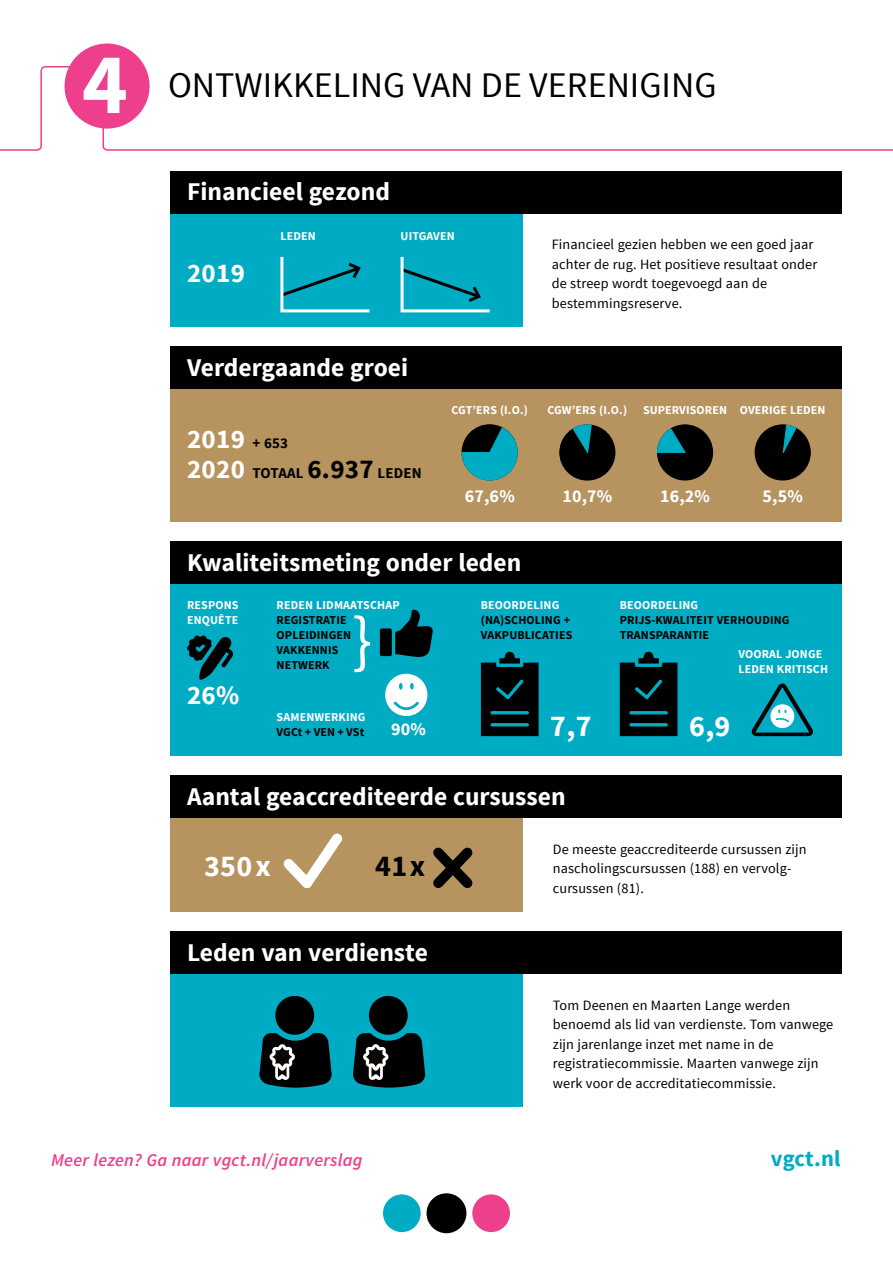
<style>
.page{position:relative;width:893px;height:1263px;background:#fff}
.page>*{position:absolute;margin:0;border:0;box-sizing:border-box;transform-origin:0 0}
.t1{font:700 87px "Source Sans Pro";color:#fff}
.t2{font:66px "Source Sans Pro";color:#fff}
.t3{font:36px "Source Sans Pro";color:#000}
.t4{font:700 30px "Source Sans Pro";color:#fff}
.t5{font:700 30px "Source Sans Pro";color:#000}
.t6{font:700 27px "Source Sans Pro";letter-spacing:.01em;color:#fff}
.t7{font:700 25.5px "Source Sans Pro";color:#fff}
.t8{font:700 22.5px "Source Sans Pro";letter-spacing:.01em;color:#00abc4}
.t9{font:italic 600 18px "Source Sans Pro";letter-spacing:.015em;color:#ed3f8b}
.t10{font:700 18px "Source Sans Pro";letter-spacing:.01em;color:#fff}
.t11{font:700 15px "Source Sans Pro";letter-spacing:.01em;color:#000}
.t12{font:14.25px/19.5px "Source Sans Pro";letter-spacing:.01em;color:#000}
.t13{font:700 12px/15px "Source Sans Pro";letter-spacing:.01em;color:#fff}
.t14{font:700 12px/15px "Source Sans Pro";letter-spacing:.01em;color:#000}
.s1{font-size:15px;color:#000}
.s2{font-size:27px;color:#fff}
.s3{font-size:27px}
</style>
<div class="page">
<div style="left:170px;top:376px;width:672px;height:146px;background:#b6935f"></div>
<div style="left:170px;top:807px;width:353px;height:105px;background:#b6935f"></div>
<svg style="left:104px;top:100px;width:789px;height:51px"></svg>
<svg style="left:0;top:65px;width:104px;height:86px"></svg>
<div style="left:66px;top:45px;width:82px;height:82px;background:#ed3f8b;border-radius:50%"></div>
<div style="left:65px;top:44px;width:85px;height:85px;border:3px solid #ed3f8b;border-radius:50%"></div>
<div style="left:170px;top:211px;width:353px;height:116px;background:#00abc4"></div>
<div style="left:170px;top:580px;width:672px;height:176px;background:#00abc4"></div>
<div style="left:170px;top:971px;width:353px;height:136px;background:#00abc4"></div>
<div style="left:170px;top:171px;width:672px;height:43px;background:#000"></div>
<div style="left:170px;top:347px;width:672px;height:42px;background:#000"></div>
<div style="left:170px;top:542px;width:672px;height:42px;background:#000"></div>
<div style="left:170px;top:776px;width:672px;height:42px;background:#000"></div>
<div style="left:170px;top:932px;width:672px;height:42px;background:#000"></div>
<div style="left:472px;top:1194px;width:38px;height:38px;background:#ed3f8b;border-radius:50%"></div>
<div style="left:383px;top:1194px;width:38px;height:38px;background:#00abc4;border-radius:50%"></div>
<div style="left:428px;top:1194px;width:37px;height:38px;background:#000;border-radius:50%"></div>
<div style="left:426px;top:1193px;width:40px;height:40px;border:2px solid #000;border-radius:50%"></div>
<div style="left:275px;top:996px;width:39px;height:39px;background:#000;border-radius:50%"></div>
<svg style="left:259px;top:1033px;width:73px;height:55px;background:#163033"></svg>
<div style="left:369px;top:996px;width:39px;height:39px;background:#000;border-radius:50%"></div>
<svg style="left:353px;top:1033px;width:72px;height:55px;background:#162e31"></svg>
<svg style="left:481px;top:652px;width:58px;height:84px"></svg>
<svg style="left:385px;top:673px;width:43px;height:44px"></svg>
<svg style="left:395px;top:610px;width:38px;height:47px"></svg>
<div style="left:380px;top:628px;width:12px;height:28px;background:#000;border-radius:2px"></div>
<svg style="left:433px;top:847px;width:40px;height:41px"></svg>
<svg style="left:283px;top:833px;width:60px;height:56px"></svg>
<svg style="left:461px;top:427px;width:57px;height:54px"></svg>
<div style="left:657px;top:425px;width:56px;height:55px;background:#000;border-radius:50%"></div>
<div style="left:657px;top:425px;width:56px;height:55px;border:1px solid #000;border-radius:50%"></div>
<svg style="left:657px;top:428px;width:29px;height:25px"></svg>
<div style="left:560px;top:425px;width:55px;height:55px;background:#000;border-radius:50%"></div>
<div style="left:560px;top:425px;width:55px;height:55px;border:1px solid #000;border-radius:50%"></div>
<svg style="left:572px;top:424px;width:20px;height:29px"></svg>
<div style="left:755px;top:425px;width:55px;height:55px;background:#000;border-radius:50%"></div>
<div style="left:755px;top:425px;width:55px;height:55px;border:1px solid #000;border-radius:50%"></div>
<svg style="left:782px;top:424px;width:15px;height:29px"></svg>
<svg style="left:620px;top:652px;width:57px;height:84px"></svg>
<svg style="left:751px;top:683px;width:62px;height:54px"></svg>
<svg style="left:187px;top:635px;width:46px;height:45px"></svg>
<svg style="left:280px;top:256px;width:90px;height:57px"></svg>
<svg style="left:400px;top:256px;width:90px;height:57px"></svg>
<h1 class="t1" style="left:82px;top:28px;width:47px">4</h1>
<h3 class="t3" style="left:168px;top:63px;width:550px">ONTWIKKELING VAN DE VERENIGING</h3>
<h3 class="t7" style="left:187px;top:175px;width:204px">Financieel gezond</h3>
<h3 class="t6" style="left:187px;top:256px;width:59px">2019</h3>
<p class="t13" style="left:280px;top:229px;width:37px">LEDEN</p>
<p class="t13" style="left:401px;top:229px;width:56px">UITGAVEN</p>
<h3 class="t7" style="left:187px;top:351px;width:223px">Verdergaande groei</h3>
<h3 class="t6" style="left:187px;top:421px;width:102px">2019 <span class="s1">+ 653</span></h3>
<p class="t11" style="left:187px;top:463px;width:236px"><span class="s2">2020</span> TOTAAL <span class="s3">6.937</span> LEDEN</p>
<p class="t13" style="left:452px;top:403px;width:78px">CGT’ERS (I.O.)</p>
<p class="t10" style="left:465px;top:485px;width:52px">67,6%</p>
<h3 class="t7" style="left:187px;top:546px;width:336px">Kwaliteitsmeting onder leden</h3>
<p class="t12" style="left:552px;top:235px;width:267px">Financieel gezien hebben we een goed jaar achter de rug. Het positieve resultaat onder de streep wordt toegevoegd aan de bestemmingsreserve.</p>
<p class="t13" style="left:548px;top:403px;width:81px">CGW’ERS (I.O.)</p>
<p class="t13" style="left:643px;top:403px;width:86px">SUPERVISOREN</p>
<p class="t13" style="left:740px;top:403px;width:87px">OVERIGE LEDEN</p>
<p class="t10" style="left:562px;top:485px;width:52px">10,7%</p>
<p class="t10" style="left:660px;top:485px;width:52px">16,2%</p>
<p class="t10" style="left:762px;top:485px;width:42px">5,5%</p>
<p class="t13" style="left:187px;top:598px;width:53px">RESPONS<br>ENQUÊTE</p>
<p class="t13" style="left:277px;top:598px;width:125px">REDEN LIDMAATSCHAP</p>
<p class="t14" style="left:277px;top:613px;width:76px">REGISTRATIE<br>OPLEIDINGEN<br>VAKKENNIS<br>NETWERK</p>
<h2 class="t2" style="left:352px;top:599px;width:21px">}</h2>
<p class="t13" style="left:481px;top:598px;width:80px">BEOORDELING</p>
<p class="t14" style="left:481px;top:613px;width:93px">(NA)SCHOLING +<br>VAKPUBLICATIES</p>
<p class="t13" style="left:620px;top:598px;width:80px">BEOORDELING</p>
<p class="t14" style="left:620px;top:613px;width:171px">PRIJS-KWALITEIT VERHOUDING<br>TRANSPARANTIE</p>
<p class="t13" style="left:738px;top:647px;width:91px">VOORAL JONGE<br>LEDEN KRITISCH</p>
<h3 class="t6" style="left:187px;top:678px;width:54px">26%</h3>
<p class="t13" style="left:277px;top:710px;width:90px">SAMENWERKING</p>
<p class="t14" style="left:277px;top:725px;width:89px">VGCt + VEN + VSt</p>
<p class="t10" style="left:391px;top:718px;width:36px">90%</p>
<h3 class="t4" style="left:550px;top:706px;width:43px">7,7</h3>
<h3 class="t4" style="left:689px;top:706px;width:43px">6,9</h3>
<h3 class="t7" style="left:187px;top:780px;width:380px">Aantal geaccrediteerde cursussen</h3>
<h3 class="t4" style="left:204px;top:847px;width:68px">350x</h3>
<h3 class="t5" style="left:375px;top:847px;width:51px">41x</h3>
<h3 class="t7" style="left:187px;top:936px;width:242px">Leden van verdienste</h3>
<p class="t12" style="left:553px;top:839px;width:255px">De meeste geaccrediteerde cursussen zijn nascholingscursussen (188) en vervolg&shy;cursussen (81).</p>
<p class="t12" style="left:553px;top:995px;width:282px">Tom Deenen en Maarten Lange werden benoemd als lid van verdienste. Tom vanwege zijn jarenlange inzet met name in de registratiecommissie. Maarten vanwege zijn werk voor de accreditatiecommissie.</p>
<p class="t9" style="left:51px;top:1148px;width:313px">Meer lezen? Ga naar vgct.nl/jaarverslag</p>
<h3 class="t8" style="left:771px;top:1144px;width:71px">vgct.nl</h3>
</div>
